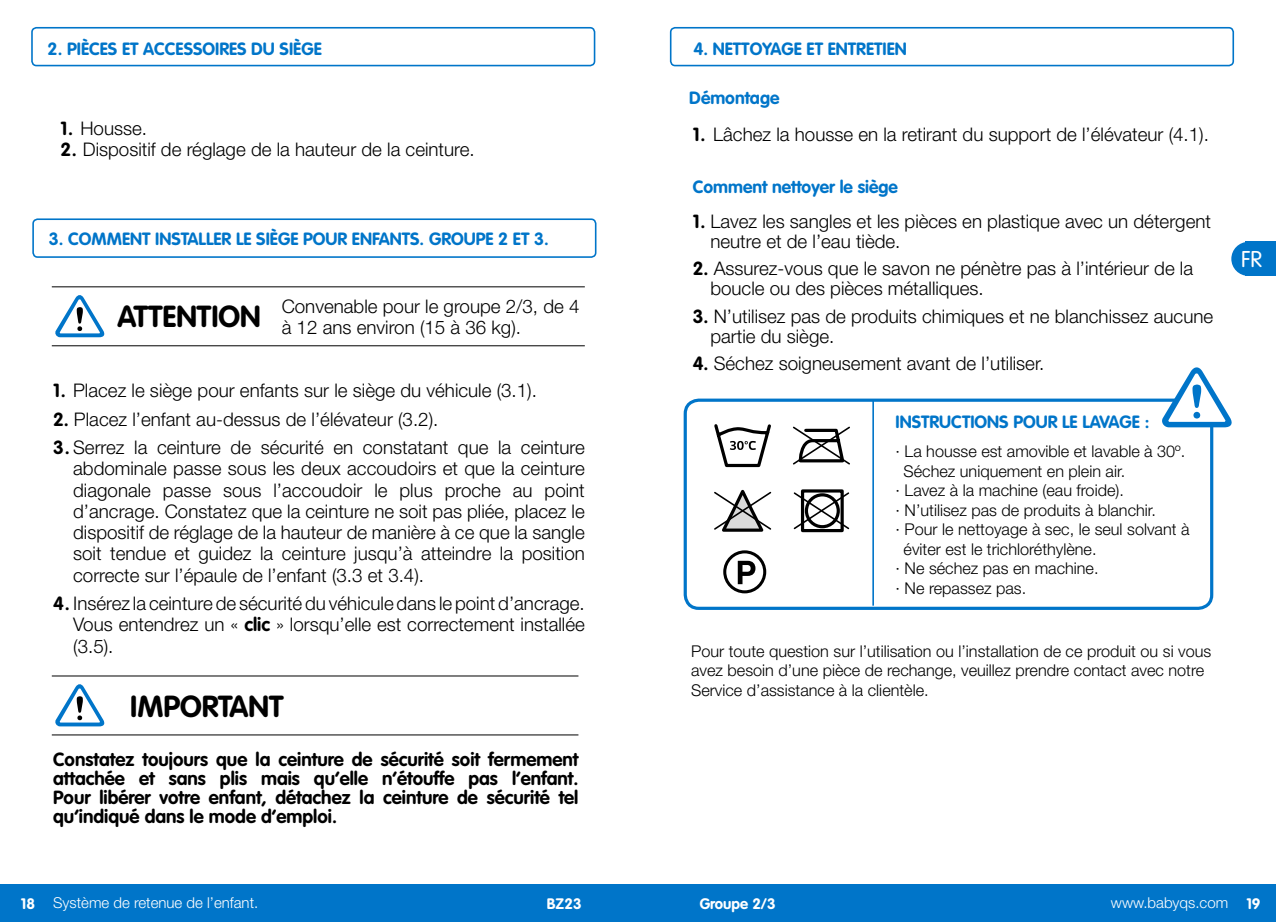
<style>
.page{position:relative;width:1276px;height:922px;background:#fff}
.page>*{position:absolute;margin:0;border:0;box-sizing:border-box;transform-origin:0 0}
.t1{font:700 30px "VAG Rounded Std";color:#000}
.t2{font:300 22.5px "VAG Rounded Std";color:#fff}
.t3{font:300 18.75px/21.2px "Helvetica Neue LT Std";color:#000}
.t4{font:700 18.75px/18.8px "VAG Rounded Std";color:#000;text-align:justify}
.t5{font:700 17.5px "VAG Rounded Std";color:#0075c9}
.t6{font:300 16.25px/19.2px "Helvetica Neue LT Std";color:#000}
.t7{font:300 15px "Helvetica Neue LT Std";color:#fff}
.t8{font:700 15px "VAG Rounded Std";color:#fff}
.s1{font-family:"VAG Rounded Std";font-weight:700}
</style>
<div class="page">
<div style="left:0;top:884px;width:1276px;height:37px;background:#0075c9"></div>
<div style="left:32px;top:218px;width:564px;height:40px;border:2px solid #0075c9;border-radius:5px"></div>
<hr style="left:52px;top:345px;width:533px;height:1px;background:#000">
<hr style="left:52px;top:286px;width:533px;height:1px;background:#000">
<svg style="left:55px;top:295px;width:50px;height:42px"></svg>
<hr style="left:52px;top:734px;width:526px;height:1px;background:#000">
<hr style="left:52px;top:675px;width:526px;height:1px;background:#000">
<svg style="left:55px;top:684px;width:50px;height:42px"></svg>
<div style="left:31px;top:27px;width:564px;height:39px;border:2px solid #0075c9;border-radius:5px"></div>
<div style="left:670px;top:27px;width:564px;height:39px;border:2px solid #0075c9;border-radius:5px"></div>
<div style="left:683px;top:398px;width:530px;height:211px;border:3px solid #0075c9;border-radius:14px"></div>
<svg style="left:738px;top:560px;width:17px;height:24px"></svg>
<div style="left:723px;top:550px;width:43px;height:43px;border:3px solid #000;border-radius:50%"></div>
<svg style="left:793px;top:426px;width:57px;height:39px"></svg>
<svg style="left:714px;top:424px;width:57px;height:44px"></svg>
<svg style="left:793px;top:491px;width:57px;height:39px"></svg>
<div style="left:805px;top:493px;width:35px;height:35px;border:3px solid #000;border-radius:50%"></div>
<div style="left:801px;top:489px;width:42px;height:43px;border:3px solid #000"></div>
<svg style="left:714px;top:489px;width:58px;height:43px"></svg>
<hr style="left:872px;top:400px;width:2px;height:205px;background:#0075c9">
<svg style="left:1160px;top:367px;width:72px;height:60px"></svg>
<div style="left:1245px;top:242px;width:31px;height:34px;background:#0075c9"></div>
<div style="left:1231px;top:242px;width:34px;height:34px;background:#0075c9;border-radius:50%"></div>
<p class="t5" style="left:48px;top:38px;width:276px">2. PIÈCES ET ACCESSOIRES DU SIÈGE</p>
<p class="t3" style="left:60px;top:117px;width:88px"><span class="s1">1.</span> Housse.</p>
<p class="t3" style="left:60px;top:138px;width:416px"><span class="s1">2.</span> Dispositif de réglage de la hauteur de la ceinture.</p>
<p class="t5" style="left:49px;top:229px;width:501px">3. COMMENT INSTALLER LE SIÈGE POUR ENFANTS. GROUPE 2 ET 3.</p>
<p class="t3" style="left:118px;top:295px;width:463px;text-indent:164px">Convenable pour le groupe 2/3, de 4<br><sup>ATTENTION</sup> à 12 ans environ (15 à 36 kg).</p>
<p class="t3" style="left:53px;top:379px;width:485px"><span class="s1">1.</span> Placez le siège pour enfants sur le siège du véhicule (3.1).</p>
<p class="t3" style="left:53px;top:408px;width:387px"><span class="s1">2.</span> Placez l’enfant au-dessus de l’élévateur (3.2).</p>
<p class="t3" style="left:73px;top:436px;width:513px;text-align:justify;text-indent:-20px"><span class="s1">3.</span> Serrez la ceinture de sécurité en constatant que la ceinture abdominale passe sous les deux accoudoirs et que la ceinture diagonale passe sous l’accoudoir le plus proche au point d’ancrage. Constatez que la ceinture ne soit pas pliée, placez le dispositif de réglage de la hauteur de manière à ce que la sangle soit tendue et guidez la ceinture jusqu’à atteindre la position correcte sur l’épaule de l’enfant (3.3 et 3.4).</p>
<p class="t3" style="left:73px;top:592px;width:513px;text-align:justify;text-indent:-20px"><span class="s1">4.</span> Insérez la ceinture de sécurité du véhicule dans le point d’ancrage.<br>Vous entendrez un « <span class="s1">clic</span> » lorsqu’elle est correctement installée (3.5).</p>
<h1 class="t1" style="left:130px;top:688px;width:155px">IMPORTANT</h1>
<p class="t4" style="left:53px;top:750px;width:527px">Constatez toujours que la ceinture de sécurité soit fermement attachée et sans plis mais qu’elle n’étouffe pas l’enfant.<br>Pour libérer votre enfant, détachez la ceinture de sécurité tel qu’indiqué dans le mode d’emploi.</p>
<p class="t7" style="left:21px;top:893px;width:239px"><span class="s1">18</span> Système de retenue de l’enfant.</p>
<p class="t8" style="left:547px;top:894px;width:36px">BZ23</p>
<p class="t5" style="left:693px;top:38px;width:215px">4. NETTOYAGE ET ENTRETIEN</p>
<p class="t5" style="left:689px;top:87px;width:92px">Démontage</p>
<p class="t3" style="left:693px;top:123px;width:518px"><span class="s1">1.</span> Lâchez la housse en la retirant du support de l’élévateur (4.1).</p>
<p class="t5" style="left:693px;top:176px;width:206px">Comment nettoyer le siège</p>
<p class="t3" style="left:710px;top:211px;width:502px;line-height:20px;text-indent:-17px"><span class="s1">1.</span> Lavez les sangles et les pièces en plastique avec un détergent neutre et de l’eau tiède.</p>
<p class="t3" style="left:710px;top:258px;width:484px;line-height:20px;text-indent:-17px"><span class="s1">2.</span> Assurez-vous que le savon ne pénètre pas à l’intérieur de la boucle ou des pièces métalliques.</p>
<p class="t3" style="left:710px;top:305px;width:504px;line-height:20px;text-indent:-17px"><span class="s1">3.</span> N’utilisez pas de produits chimiques et ne blanchissez aucune partie du siège.</p>
<p class="t3" style="left:693px;top:352px;width:353px"><span class="s1">4.</span> Séchez soigneusement avant de l’utiliser.</p>
<p class="t5" style="left:895px;top:411px;width:255px">INSTRUCTIONS POUR LE LAVAGE :</p>
<p class="t6" style="left:895px;top:441px;width:291px">· La housse est amovible et lavable à 30º.</p>
<p class="t6" style="left:903px;top:461px;width:223px">Séchez uniquement en plein air.</p>
<p class="t6" style="left:895px;top:480px;width:230px">· Lavez à la machine (eau froide).</p>
<p class="t6" style="left:895px;top:500px;width:262px">· N’utilisez pas de produits à blanchir.</p>
<p class="t6" style="left:895px;top:519px;width:295px">· Pour le nettoyage à sec, le seul solvant à</p>
<p class="t6" style="left:903px;top:539px;width:194px">éviter est le trichloréthylène.</p>
<p class="t6" style="left:895px;top:558px;width:204px">· Ne séchez pas en machine.</p>
<p class="t6" style="left:895px;top:578px;width:132px">· Ne repassez pas.</p>
<p class="t6" style="left:691px;top:641px;width:522px">Pour toute question sur l’utilisation ou l’installation de ce produit ou si vous avez besoin d’une pièce de rechange, veuillez prendre contact avec notre<br>Service d’assistance à la clientèle.</p>
<p class="t2" style="left:1241px;top:246px;width:22px">FR</p>
<p class="t8" style="left:699px;top:894px;width:77px">Groupe 2/3</p>
<p class="t7" style="left:1111px;top:893px;width:151px">www.babyqs.com <span class="s1">19</span></p>
</div>
